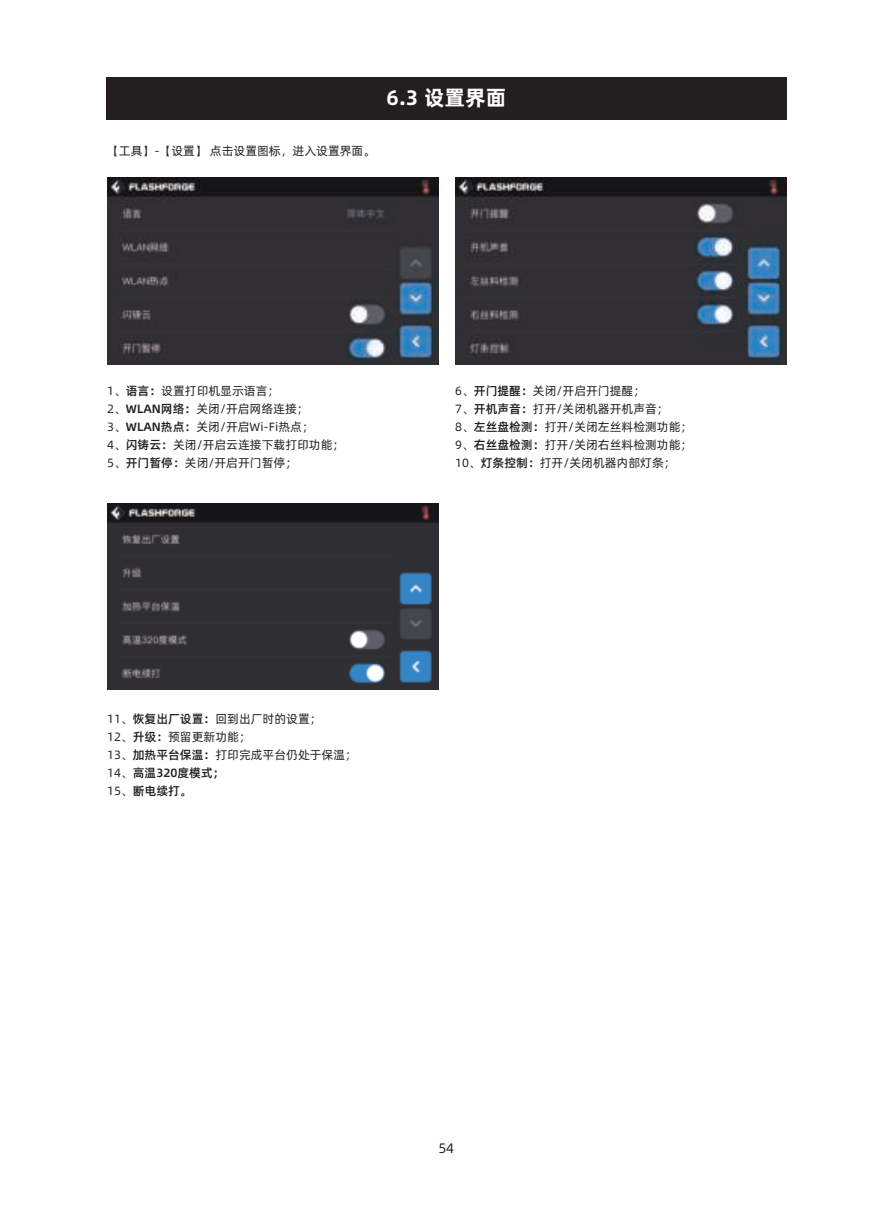
<style>
.page{position:relative;width:893px;height:1212px;background:#fff}
.page>*{position:absolute;margin:0;border:0;box-sizing:border-box;transform-origin:0 0}
.t1{font:21px "Alibaba Pu Hui Ti B";color:#fff}
.t2{font:13.8px "Alibaba Pu Hui Ti R";color:#231f20}
.t3{font:12px/18px "Alibaba Pu Hui Ti R";color:#231f20}
.t4{font:12px/18px "Alibaba Pu Hui Ti M";color:#231f20}
.s1{font-family:"Alibaba Pu Hui Ti M"}
.s2{font-family:"Alibaba Pu Hui Ti R"}
</style>
<div class="page">
<div style="left:106px;top:77px;width:681px;height:43px;background:#231f20"></div>
<img style="left:107px;top:178px;width:332px;height:186px">
<img style="left:455px;top:178px;width:332px;height:186px">
<img style="left:107px;top:503px;width:332px;height:187px">
<p class="t3" style="left:107px;top:141px;width:270px">【工具】-【设置】 点击设置图标，进入设置界面。</p>
<h1 class="t1" style="left:387px;top:81px;width:121px">6.3 设置界面</h1>
<p class="t3" style="left:107px;top:381px;width:239px">1、<span class="s1">语言：</span>设置打印机显示语言；<br>2、<span class="s1">WLAN网络：</span>关闭/开启网络连接；<br>3、<span class="s1">WLAN热点：</span>关闭/开启Wi-Fi热点；<br>4、<span class="s1">闪铸云：</span>关闭/开启云连接下载打印功能；<br>5、<span class="s1">开门暂停：</span>关闭/开启开门暂停；</p>
<p class="t3" style="left:455px;top:381px;width:239px">6、<span class="s1">开门提醒：</span>关闭/开启开门提醒；<br>7、<span class="s1">开机声音：</span>打开/关闭机器开机声音；<br>8、<span class="s1">左丝盘检测：</span>打开/关闭左丝料检测功能；<br>9、<span class="s1">右丝盘检测：</span>打开/关闭右丝料检测功能；<br>10、<span class="s1">灯条控制：</span>打开/关闭机器内部灯条；</p>
<p class="t3" style="left:107px;top:709px;width:251px">11、<span class="s1">恢复出厂设置：</span>回到出厂时的设置；<br>12、<span class="s1">升级：</span>预留更新功能；<br>13、<span class="s1">加热平台保温：</span>打印完成平台仍处于保温；</p>
<p class="t4" style="left:107px;top:763px;width:119px"><span class="s2">14、</span>高温320度模式；<br><span class="s2">15、</span>断电续打。</p>
<p class="t2" style="left:438px;top:1143px;width:17px">54</p>
</div>
